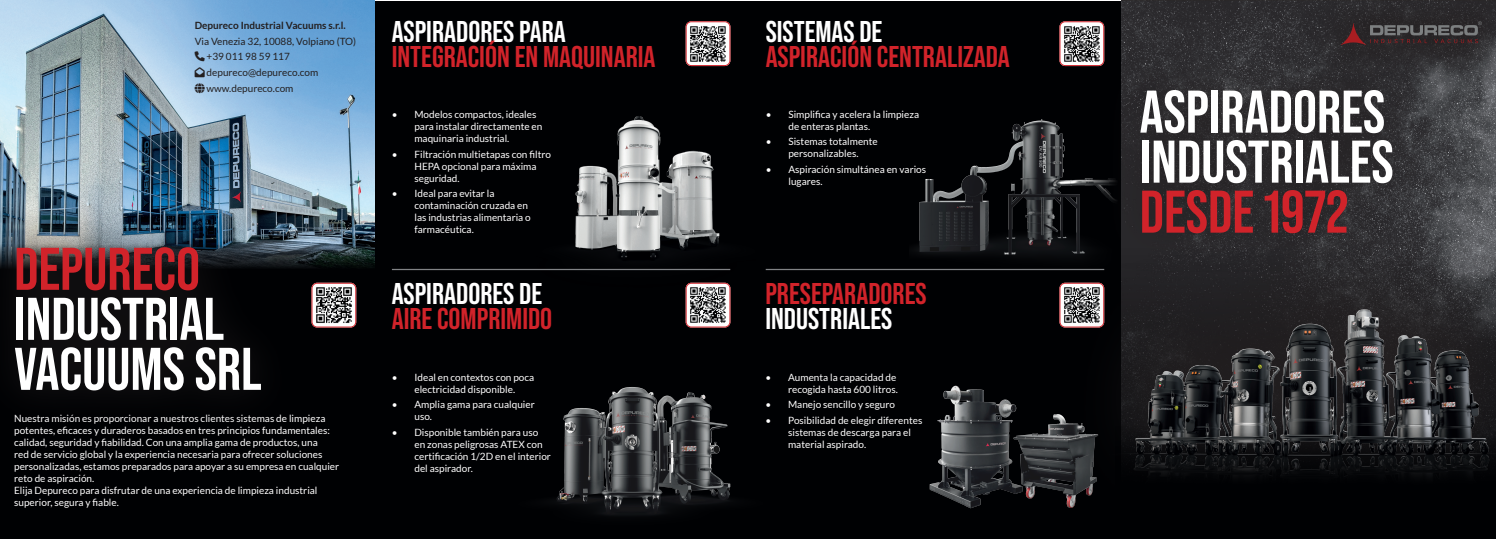
<style>
.page{position:relative;width:1496px;height:539px;background:#fff}
.page>*{position:absolute;margin:0;border:0;box-sizing:border-box;transform-origin:0 0}
.t1{font:700 60px/50px "Bebas Neue Pro";color:#fff}
.t2{font:700 60px "Bebas Neue Pro";color:#d1232a}
.t3{font:700 30px "Bebas Neue Pro";color:#d1232a}
.t4{font:700 30px "Bebas Neue Pro";color:#fff}
.t5{font:10px/12px "Lato";color:#fff}
.t6{font:10px/15.5px "Lato";color:#231f20}
.t7{font:700 10px "Lato";color:#231f20}
</style>
<div class="page">
<div style="left:0;top:1px;width:1495px;height:538px;background:#000103"></div>
<img style="left:1121px;top:0;width:374px;height:202px">
<img style="left:536px;top:116px;width:195px;height:180px">
<div style="left:909px;top:95px;width:232px;height:198px;background:#fff;opacity:.1"></div>
<svg style="left:1301px;top:0;width:194px;height:84px;background:#323133"></svg>
<svg style="left:1340px;top:21px;width:141px;height:24px;background:#423839"></svg>
<div style="left:1059px;top:283px;width:45px;height:44px;border:1px solid #d1232a;border-radius:5px"></div>
<img style="left:1061px;top:22px;width:43px;height:44px">
<div style="left:1059px;top:21px;width:45px;height:45px;border:1px solid #d1232a;border-radius:5px"></div>
<img style="left:685px;top:283px;width:45px;height:44px">
<div style="left:685px;top:283px;width:45px;height:44px;border:1px solid #d1232a;border-radius:5px"></div>
<img style="left:687px;top:21px;width:43px;height:45px">
<div style="left:685px;top:21px;width:45px;height:45px;border:1px solid #d1232a;border-radius:5px"></div>
<hr style="left:765px;top:269px;width:339px;height:1px;background:#808285">
<hr style="left:392px;top:269px;width:338px;height:1px;background:#808285">
<div style="left:514px;top:372px;width:263px;height:167px;background:#fff;opacity:.1"></div>
<img style="left:0;top:0;width:374px;height:268px">
<svg style="left:0;top:208px;width:296px;height:181px;fill:#0f0e0f"></svg>
<div style="left:921px;top:382px;width:107px;height:130px;background:#fff;opacity:.1"></div>
<div style="left:994px;top:413px;width:125px;height:95px;background:#fff;opacity:.1"></div>
<img style="left:312px;top:283px;width:44px;height:44px">
<div style="left:311px;top:283px;width:45px;height:44px;border:1px solid #d1232a;border-radius:5px"></div>
<svg style="left:1061px;top:202px;width:434px;height:306px"></svg>
<svg style="left:1105px;top:309px;width:390px;height:4px;background:#272628"></svg>
<div style="left:1105px;top:313px;width:390px;height:173px;background:#231f20;opacity:.5"></div>
<svg style="left:1115px;top:426px;width:380px;height:60px"></svg>
<div style="left:1114px;top:486px;width:381px;height:53px;background:#000103"></div>
<svg style="left:1102px;top:51px;width:328px;height:221px;background:#2b2a2c"></svg>
<svg style="left:195px;top:52px;width:10px;height:25px"></svg>
<svg style="left:195px;top:83px;width:10px;height:10px"></svg>
<p class="t7" style="left:195px;top:20px;width:152px">Depureco Industrial Vacuums s.r.l.</p>
<p class="t6" style="left:207px;top:33px;width:151px;text-indent:-12px">Via Venezia 32, 10088, Volpiano (TO) +39 011 98 59 117 depureco@depureco.com www.depureco.com</p>
<h1 class="t2" style="left:14px;top:234px;width:187px">DEPURECO</h1>
<h1 class="t1" style="left:14px;top:293px;width:249px">INDUSTRIAL<br>VACUUMS SRL</h1>
<p class="t5" style="left:14px;top:412px;width:326px">Nuestra misión es proporcionar a nuestros clientes sistemas de limpieza potentes, eficaces y duraderos basados en tres principios fundamentales: calidad, seguridad y fiabilidad. Con una amplia gama de productos, una<br>red de servicio global y la experiencia necesaria para ofrecer soluciones personalizadas, estamos preparados para apoyar a su empresa en cualquier reto de aspiración.<br>Elija Depureco para disfrutar de una experiencia de limpieza industrial superior, segura y fiable.</p>
<h2 class="t4" style="left:392px;top:15px;width:176px">ASPIRADORES PARA</h2>
<h2 class="t3" style="left:392px;top:40px;width:265px">INTEGRACIÓN EN MAQUINARIA</h2>
<p class="t5" style="left:414px;top:108px;width:129px;text-indent:-22px">• Modelos compactos, ideales para instalar directamente en maquinaria industrial.</p>
<p class="t5" style="left:414px;top:148px;width:138px;text-indent:-22px">• Filtración multietapas con filtro<br>HEPA opcional para máxima seguridad.</p>
<p class="t5" style="left:414px;top:187px;width:118px;text-indent:-22px">• Ideal para evitar la contaminación cruzada en las industrias alimentaria o farmacéutica.</p>
<h2 class="t4" style="left:392px;top:276px;width:152px">ASPIRADORES DE</h2>
<h2 class="t3" style="left:392px;top:301px;width:162px">AIRE COMPRIMIDO</h2>
<p class="t5" style="left:392px;top:371px;width:144px;text-align:center">• Ideal en contextos con poca electricidad disponible.</p>
<p class="t5" style="left:414px;top:398px;width:122px;text-indent:-22px">• Amplia gama para cualquier uso.</p>
<p class="t5" style="left:414px;top:426px;width:138px;text-indent:-22px">• Disponible también para uso en zonas peligrosas ATEX con certificación 1/2D en el interior del aspirador.</p>
<h2 class="t4" style="left:765px;top:15px;width:118px">SISTEMAS DE</h2>
<h2 class="t3" style="left:765px;top:40px;width:246px">ASPIRACIÓN CENTRALIZADA</h2>
<p class="t5" style="left:788px;top:108px;width:132px;text-indent:-22px">• Simplifica y acelera la limpieza de enteras plantas.</p>
<p class="t5" style="left:766px;top:136px;width:113px;text-align:center">• Sistemas totalmente personalizables.</p>
<p class="t5" style="left:788px;top:163px;width:139px;text-indent:-22px">• Aspiración simultánea en varios lugares.</p>
<h2 class="t3" style="left:765px;top:276px;width:163px">PRESEPARADORES</h2>
<h2 class="t4" style="left:765px;top:301px;width:128px">INDUSTRIALES</h2>
<p class="t5" style="left:765px;top:371px;width:134px;text-align:right">• Aumenta la capacidad de recogida hasta 600 litros.</p>
<p class="t5" style="left:765px;top:398px;width:131px">• Manejo sencillo y seguro</p>
<p class="t5" style="left:788px;top:414px;width:136px;text-indent:-22px">• Posibilidad de elegir diferentes sistemas de descarga para el material aspirado.</p>
<h1 class="t1" style="left:1139px;top:86px;width:255px">ASPIRADORES<br>INDUSTRIALES</h1>
<h1 class="t2" style="left:1139px;top:177px;width:210px">DESDE 1972</h1>
</div>
